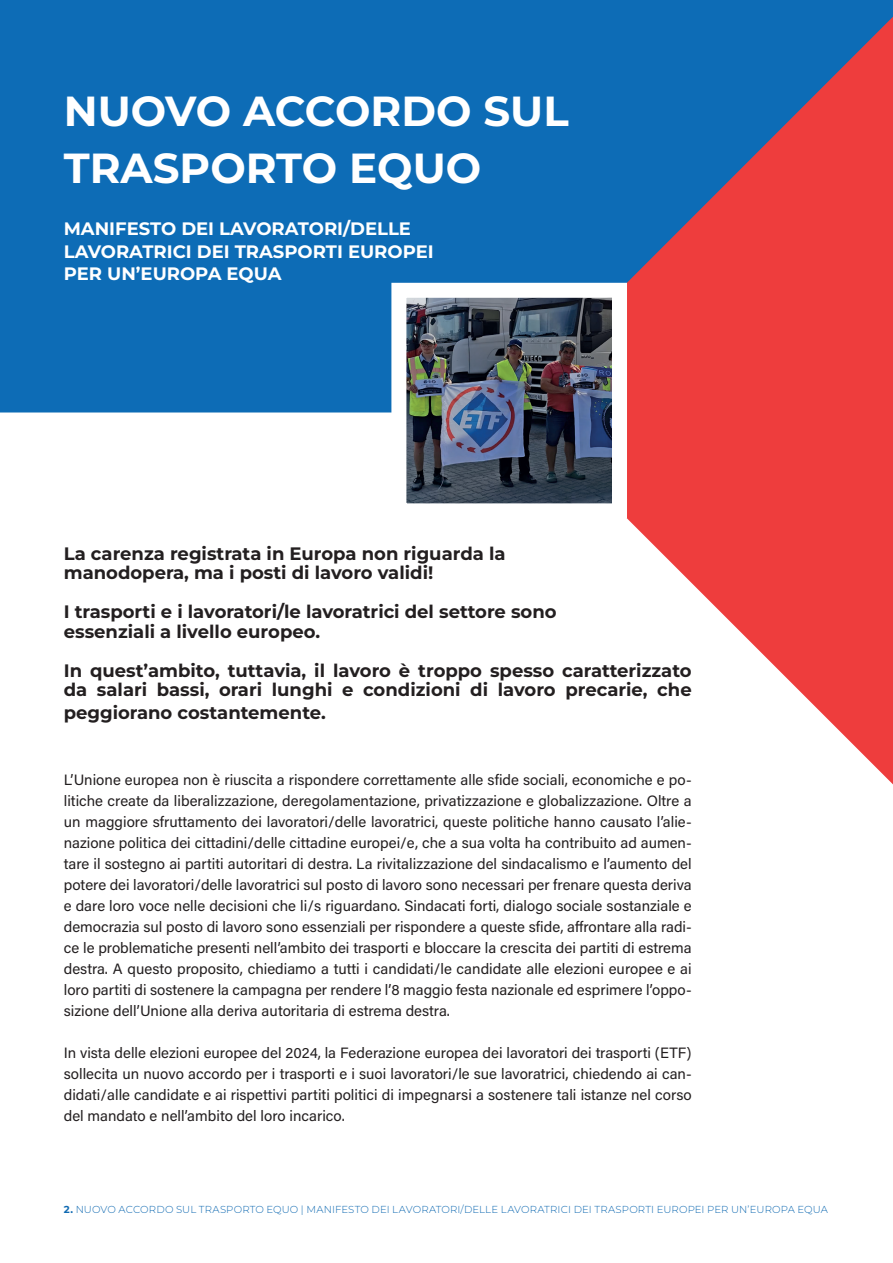
<style>
.page{position:relative;width:893px;height:1263px;background:#fff}
.page>*{position:absolute;margin:0;border:0;box-sizing:border-box;transform-origin:0 0}
.t1{font:700 42px/57px "Montserrat";color:#fff}
.t2{font:700 18px/19.5px "Montserrat";color:#231f20}
.t3{font:700 18px/22.5px "Montserrat";color:#fff}
.t4{font:15px/21px "Acumin Variable Concept";color:#231f20;text-align:justify}
.t5{font:300 10.2px "Montserrat";letter-spacing:.01em;color:#106ab2}
.s1{font-weight:700}
</style>
<div class="page">
<svg style="left:627px;top:412px;width:266px;height:373px;fill:#ee3d3d"></svg>
<svg style="left:0;top:0;width:893px;height:412px;background:#3e659e"></svg>
<img style="left:407px;top:299px;width:204px;height:203px">
<h1 class="t1" style="left:64px;top:80px;width:506px">NUOVO ACCORDO SUL<br>TRASPORTO EQUO</h1>
<p class="t3" style="left:64px;top:217px;width:371px">MANIFESTO DEI LAVORATORI/DELLE<br>LAVORATRICI DEI TRASPORTI EUROPEI<br>PER UN’EUROPA EQUA</p>
<p class="t2" style="left:64px;top:543px;width:443px">La carenza registrata in Europa non riguarda la manodopera, ma i posti di lavoro validi!</p>
<p class="t2" style="left:64px;top:601px;width:494px">I trasporti e i lavoratori/le lavoratrici del settore sono essenziali a livello europeo.</p>
<p class="t2" style="left:64px;top:660px;width:629px">In quest’ambito, tuttavia, il lavoro è troppo spesso caratterizzato da salari bassi, orari lunghi e condizioni di lavoro precarie, che</p>
<p class="t2" style="left:64px;top:702px;width:264px">peggiorano costantemente.</p>
<p class="t4" style="left:64px;top:768px;width:629px">L’Unione europea non è riuscita a rispondere correttamente alle sfide sociali, economiche e po&shy;litiche create da liberalizzazione, deregolamentazione, privatizzazione e globalizzazione. Oltre a un maggiore sfruttamento dei lavoratori/delle lavoratrici, queste politiche hanno causato l’alie&shy;nazione politica dei cittadini/delle cittadine europei/e, che a sua volta ha contribuito ad aumen&shy;tare il sostegno ai partiti autoritari di destra. La rivitalizzazione del sindacalismo e l’aumento del potere dei lavoratori/delle lavoratrici sul posto di lavoro sono necessari per frenare questa deriva e dare loro voce nelle decisioni che li/s riguardano. Sindacati forti, dialogo sociale sostanziale e democrazia sul posto di lavoro sono essenziali per rispondere a queste sfide, affrontare alla radi&shy;ce le problematiche presenti nell’ambito dei trasporti e bloccare la crescita dei partiti di estrema destra. A questo proposito, chiediamo a tutti i candidati/le candidate alle elezioni europee e ai loro partiti di sostenere la campagna per rendere l’8 maggio festa nazionale ed esprimere l’oppo&shy;sizione dell’Unione alla deriva autoritaria di estrema destra.</p>
<p class="t4" style="left:64px;top:1041px;width:629px">In vista delle elezioni europee del 2024, la Federazione europea dei lavoratori dei trasporti (ETF) sollecita un nuovo accordo per i trasporti e i suoi lavoratori/le sue lavoratrici, chiedendo ai can&shy;didati/alle candidate e ai rispettivi partiti politici di impegnarsi a sostenere tali istanze nel corso del mandato e nell’ambito del loro incarico.</p>
<p class="t5" style="left:64px;top:1203px;width:766px"><span class="s1">2.</span> NUOVO ACCORDO SUL TRASPORTO EQUO | MANIFESTO DEI LAVORATORI/DELLE LAVORATRICI DEI TRASPORTI EUROPEI PER UN’EUROPA EQUA</p>
</div>
